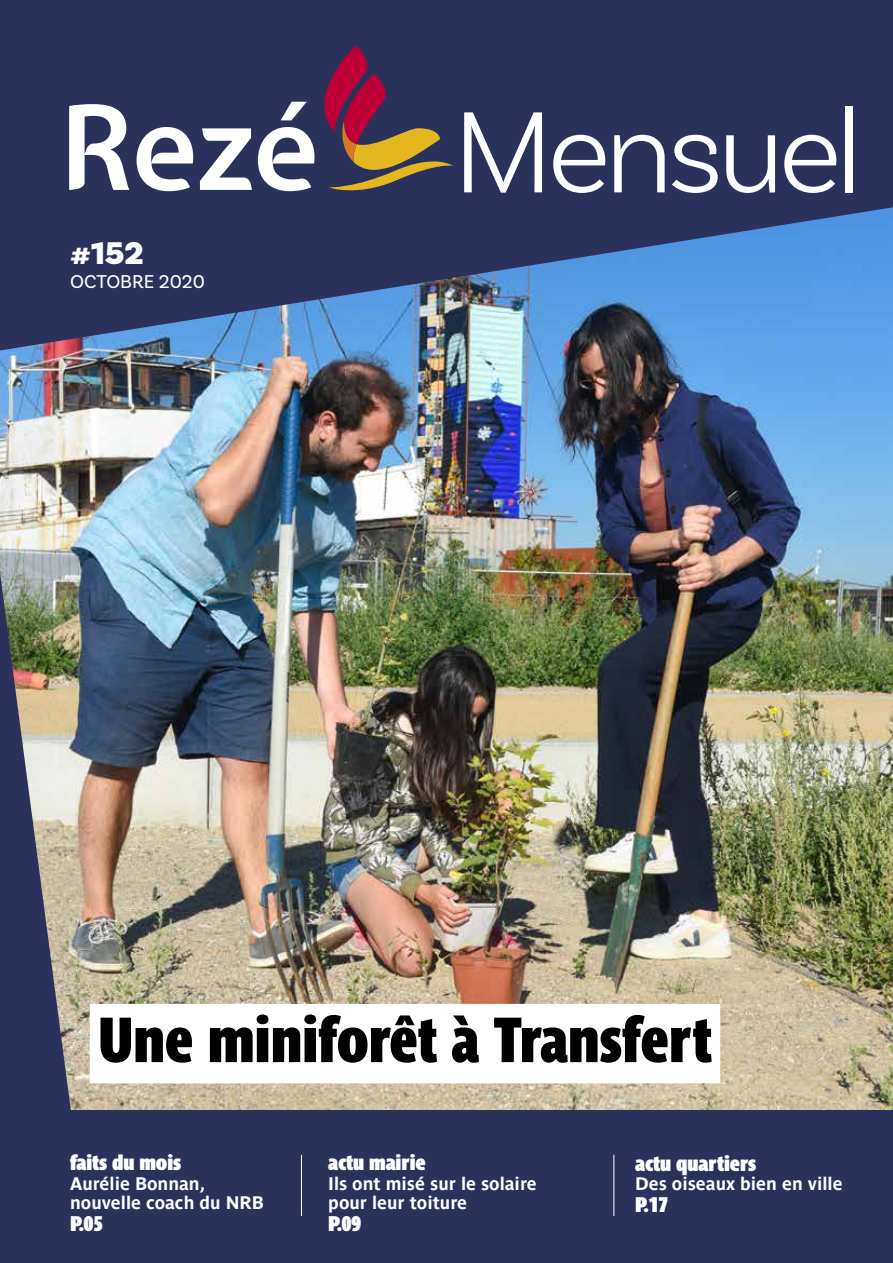
<style>
.page{position:relative;width:893px;height:1263px;background:#fff}
.page>*{position:absolute;margin:0;border:0;box-sizing:border-box;transform-origin:0 0}
.t1{font:300 121.8px "Basic Sans";letter-spacing:-.05em;color:#fff}
.TITRE{font:63px "Parisine Std Comp Sombre";color:#000}
.t2{font:900 33px "Basic Sans";color:#fff}
.SURTITRE-_appel{font:700 21px "Parisine Std Comp Sombre";color:#fff}
.PAGE_-_appel{font:700 21px "Parisine Std Comp Sombre";color:#fff}
.t3{font:19.5px "Basic Sans";color:#fff}
.TEXTE_COURANT_-_appe{font:700 18px/19.2px "Parisine Std";color:#fff}
</style>
<div class="page">
<img style="left:0;top:0;width:893px;height:1263px">
<div style="left:90px;top:1004px;width:630px;height:79px;background:#fff"></div>
<svg style="left:69px;top:104px;width:60px;height:86px"></svg>
<svg style="left:200px;top:128px;width:52px;height:62px"></svg>
<svg style="left:137px;top:127px;width:56px;height:64px"></svg>
<svg style="left:258px;top:46px;width:195px;height:152px;background:#5d4a5e"></svg>
<hr style="left:301px;top:1155px;width:1px;height:61px;background:#fff">
<hr style="left:613px;top:1155px;width:1px;height:61px;background:#fff">
<p class="t2" style="left:70px;top:233px;width:75px">#152</p>
<p class="t3" style="left:70px;top:270px;width:136px">OCTOBRE 2020</p>
<p class="t1" style="left:453px;top:79px;width:411px">Mensuel</p>
<p class="TITRE" style="left:98px;top:1002px;width:615px">Une miniforêt à Transfert</p>
<p class="SURTITRE-_appel" style="left:70px;top:1150px;width:113px">faits du mois</p>
<p class="TEXTE_COURANT_-_appe" style="left:70px;top:1173px;width:195px">Aurélie Bonnan, nouvelle coach du NRB</p>
<p class="PAGE_-_appel" style="left:70px;top:1211px;width:34px">P.05</p>
<p class="SURTITRE-_appel" style="left:328px;top:1150px;width:99px">actu mairie</p>
<p class="TEXTE_COURANT_-_appe" style="left:328px;top:1173px;width:210px">Ils ont misé sur le solaire pour leur toiture</p>
<p class="PAGE_-_appel" style="left:328px;top:1211px;width:34px">P.09</p>
<p class="SURTITRE-_appel" style="left:635px;top:1150px;width:123px">actu quartiers</p>
<p class="TEXTE_COURANT_-_appe" style="left:635px;top:1174px;width:209px">Des oiseaux bien en ville</p>
<p class="PAGE_-_appel" style="left:635px;top:1192px;width:34px">P.17</p>
</div>
